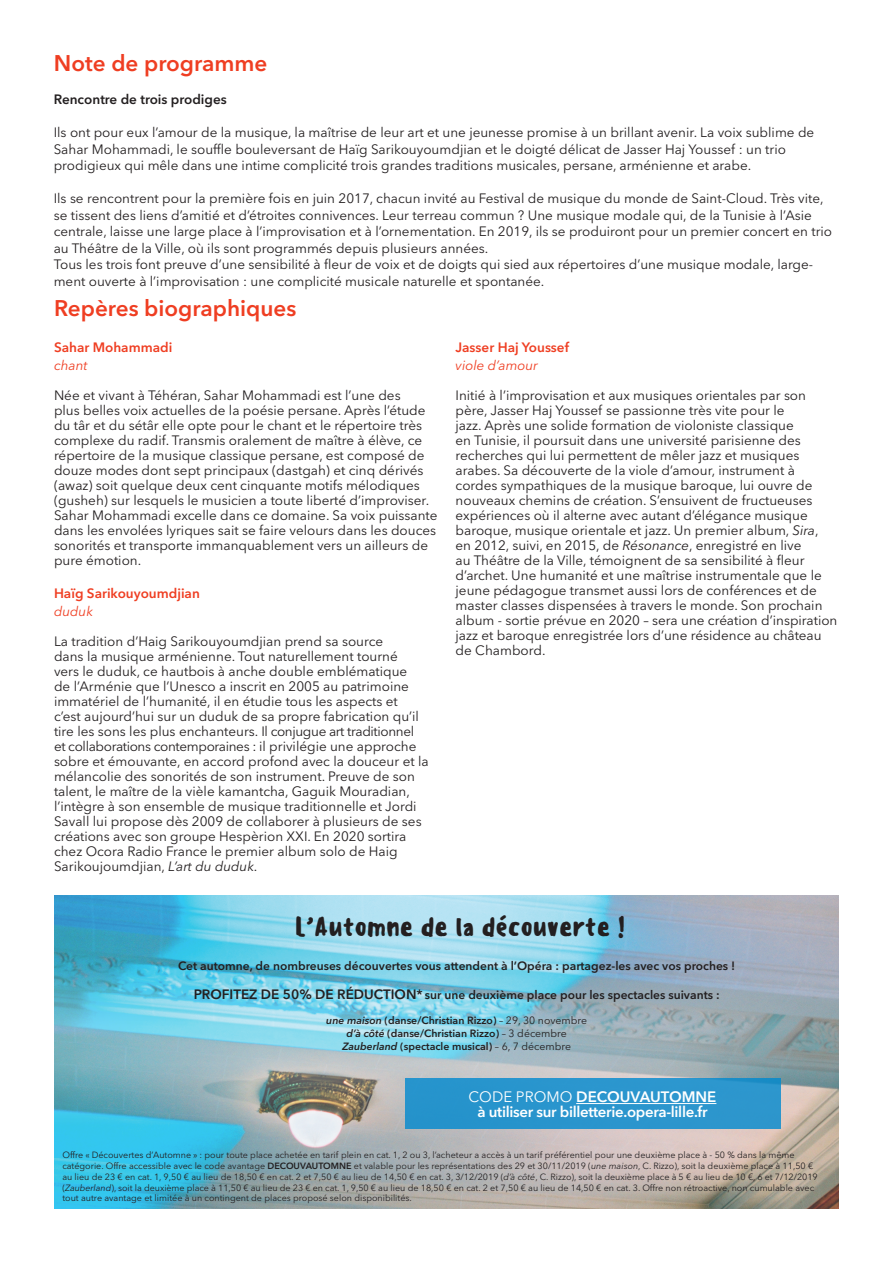
<style>
.page{position:relative;width:893px;height:1263px;background:#fff}
.page>*{position:absolute;margin:0;border:0;box-sizing:border-box;transform-origin:0 0}
.t1{font:500 25.5px "Sensei";letter-spacing:-.01em;color:#231f20}
.t2{font:600 22.5px "Avenir Next LT Pro";color:#ef3e22}
.t3{font:600 15px "Avenir Next LT Pro";letter-spacing:-.02em;color:#fff}
.t4{font:600 15px "Avenir Next LT Pro";color:#fff}
.No_Spacing{font:13.5px/15px "Avenir Next LT Pro";color:#231f20}
.t5{font:600 13.5px/18px "Avenir Next LT Pro";color:#ef3e22}
.t6{font:600 13.5px "Avenir Next LT Pro";color:#231f20}
.t7{font:italic 13.5px "Avenir Next LT Pro";color:#ef3e22}
.t8{font:600 12px "Avenir Next LT Pro";color:#231f20}
.t9{font:600 10.5px "Avenir Next LT Pro";color:#231f20}
.t10{font:9px/10.8px "Avenir Next LT Pro";color:#231f20}
.s1{font-weight:400;font-style:italic}
.s2{font-style:italic}
.s3{font-size:13.5px}
.s4{font-weight:400}
.s5{font-weight:600}
</style>
<div class="page">
<img style="left:54px;top:895px;width:785px;height:314px">
<svg style="left:54px;top:946px;width:785px;height:99px;background:#82c0d3"></svg>
<img style="left:54px;top:1045px;width:785px;height:99px">
<div style="left:405px;top:1079px;width:375px;height:50px;background:#2a95cd"></div>
<hr style="left:576px;top:1103px;width:140px;height:1px;background:#fff">
<p class="t2" style="left:54px;top:49px;width:215px">Note de programme</p>
<p class="t6" style="left:54px;top:91px;width:175px">Rencontre de trois prodiges</p>
<p class="No_Spacing" style="left:54px;top:124px;width:762px;line-height:16.5px">Ils ont pour eux l’amour de la musique, la maîtrise de leur art et une jeunesse promise à un brillant avenir. La voix sublime de<br>Sahar Mohammadi, le souffle bouleversant de Haïg Sarikouyoumdjian et le doigté délicat de Jasser Haj Youssef : un trio prodigieux qui mêle dans une intime complicité trois grandes traditions musicales, persane, arménienne et arabe.</p>
<p class="No_Spacing" style="left:54px;top:190px;width:780px;line-height:16.5px">Ils se rencontrent pour la première fois en juin 2017, chacun invité au Festival de musique du monde de Saint-Cloud. Très vite, se tissent des liens d’amitié et d’étroites connivences. Leur terreau commun ? Une musique modale qui, de la Tunisie à l’Asie centrale, laisse une large place à l’improvisation et à l’ornementation. En 2019, ils se produiront pour un premier concert en trio au Théâtre de la Ville, où ils sont programmés depuis plusieurs années.</p>
<p class="No_Spacing" style="left:54px;top:256px;width:761px;line-height:16.5px">Tous les trois font preuve d’une sensibilité à fleur de voix et de doigts qui sied aux répertoires d’une musique modale, large&shy;ment ouverte à l’improvisation : une complicité musicale naturelle et spontanée.</p>
<p class="t2" style="left:54px;top:295px;width:244px">Repères biographiques</p>
<p class="t5" style="left:54px;top:338px;width:120px">Sahar Mohammadi <span class="s1">chant</span></p>
<p class="No_Spacing" style="left:54px;top:387px;width:385px">Née et vivant à Téhéran, Sahar Mohammadi est l’une des<br>plus belles voix actuelles de la poésie persane. Après l’étude du târ et du sétâr elle opte pour le chant et le répertoire très complexe du radif. Transmis oralement de maître à élève, ce répertoire de la musique classique persane, est composé de douze modes dont sept principaux (dastgah) et cinq dérivés (awaz) soit quelque deux cent cinquante motifs mélodiques (gusheh) sur lesquels le musicien a toute liberté d’improviser.<br>Sahar Mohammadi excelle dans ce domaine. Sa voix puissante dans les envolées lyriques sait se faire velours dans les douces sonorités et transporte immanquablement vers un ailleurs de pure émotion.</p>
<p class="t5" style="left:54px;top:584px;width:147px">Haïg Sarikouyoumdjian <span class="s1">duduk</span></p>
<p class="No_Spacing" style="left:54px;top:633px;width:376px">La tradition d’Haig Sarikouyoumdjian prend sa source<br>dans la musique arménienne. Tout naturellement tourné<br>vers le duduk, ce hautbois à anche double emblématique<br>de l’Arménie que l’Unesco a inscrit en 2005 au patrimoine immatériel de l’humanité, il en étudie tous les aspects et<br>c’est aujourd’hui sur un duduk de sa propre fabrication qu’il tire les sons les plus enchanteurs. Il conjugue art traditionnel et collaborations contemporaines : il privilégie une approche sobre et émouvante, en accord profond avec la douceur et la mélancolie des sonorités de son instrument. Preuve de son talent, le maître de la vièle kamantcha, Gaguik Mouradian, l’intègre à son ensemble de musique traditionnelle et Jordi Savall lui propose dès 2009 de collaborer à plusieurs de ses créations avec son groupe Hespèrion XXI. En 2020 sortira chez Ocora Radio France le premier album solo de Haig Sarikoujoumdjian, <span class="s2">L’art du duduk</span>.</p>
<p class="t5" style="left:456px;top:338px;width:115px">Jasser Haj Youssef</p>
<p class="t7" style="left:456px;top:357px;width:84px">viole d’amour</p>
<p class="No_Spacing" style="left:456px;top:387px;width:383px">Initié à l’improvisation et aux musiques orientales par son père, Jasser Haj Youssef se passionne très vite pour le<br>jazz. Après une solide formation de violoniste classique<br>en Tunisie, il poursuit dans une université parisienne des recherches qui lui permettent de mêler jazz et musiques arabes. Sa découverte de la viole d’amour, instrument à cordes sympathiques de la musique baroque, lui ouvre de nouveaux chemins de création. S’ensuivent de fructueuses expériences où il alterne avec autant d’élégance musique baroque, musique orientale et jazz. Un premier album, <span class="s2">Sira</span>, en 2012, suivi, en 2015, de <span class="s2">Résonance</span>, enregistré en live<br>au Théâtre de la Ville, témoignent de sa sensibilité à fleur d’archet. Une humanité et une maîtrise instrumentale que le jeune pédagogue transmet aussi lors de conférences et de master classes dispensées à travers le monde. Son prochain album - sortie prévue en 2020 – sera une création d’inspiration jazz et baroque enregistrée lors d’une résidence au château de Chambord.</p>
<p class="t1" style="left:295px;top:909px;width:331px">L’Automne de la découverte !</p>
<p class="t8" style="left:178px;top:958px;width:559px">Cet automne, de nombreuses découvertes vous attendent à l’Opéra : partagez-les avec vos proches !</p>
<p class="t8" style="left:194px;top:987px;width:528px"><span class="s3">PROFITEZ DE 50% DE RÉDUCTION*</span> sur une deuxième place pour les spectacles suivants :</p>
<p class="t9" style="left:326px;top:1014px;width:262px"><span class="s2">une maison</span> (danse/Christian Rizzo) <span class="s4">– 29, 30 novembre</span></p>
<p class="t9" style="left:347px;top:1027px;width:222px"><span class="s2">d’à côté</span> (danse/Christian Rizzo) <span class="s4">– 3 décembre</span></p>
<p class="t9" style="left:342px;top:1039px;width:230px"><span class="s2">Zauberland</span> (spectacle musical) <span class="s4">– 6, 7 décembre</span></p>
<p class="t4" style="left:469px;top:1088px;width:249px"><span class="s4">CODE PROMO</span> DECOUVAUTOMNE</p>
<p class="t3" style="left:477px;top:1103px;width:232px">à utiliser sur billetterie.opera-lille.fr</p>
<p class="t10" style="left:62px;top:1149px;width:757px">Offre « Découvertes d’Automne » : pour toute place achetée en tarif plein en cat. 1, 2 ou 3, l’acheteur a accès à un tarif préférentiel pour une deuxième place à - 50 % dans la même catégorie. Offre accessible avec le code avantage <span class="s5">DECOUVAUTOMNE</span> et valable pour les représentations des 29 et 30/11/2019 (<span class="s2">une maison</span>, C. Rizzo), soit la deuxième place à 11,50 € au lieu de 23 € en cat. 1, 9,50 € au lieu de 18,50 € en cat. 2 et 7,50 € au lieu de 14,50 € en cat. 3, 3/12/2019 (<span class="s2">d’à côté</span>, C. Rizzo), soit la deuxième place à 5 € au lieu de 10 €, 6 et 7/12/2019 (<span class="s2">Zauberland</span>), soit la deuxième place à 11,50 € au lieu de 23 € en cat. 1, 9,50 € au lieu de 18,50 € en cat. 2 et 7,50 € au lieu de 14,50 € en cat. 3. Offre non rétroactive, non cumulable avec tout autre avantage et limitée à un contingent de places proposé selon disponibilités.</p>
</div>
